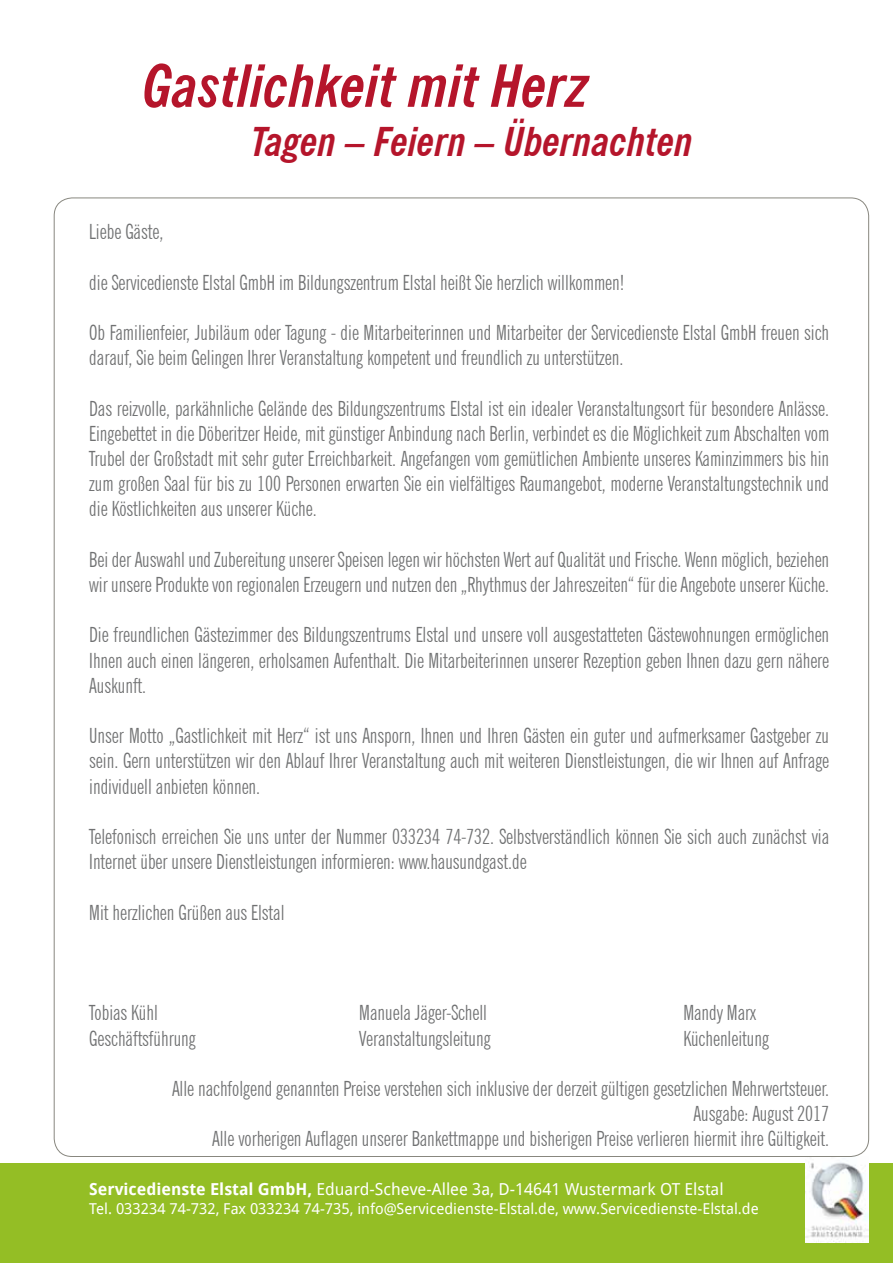
<style>
.page{position:relative;width:893px;height:1263px;background:#fff}
.page>*{position:absolute;margin:0;border:0;box-sizing:border-box;transform-origin:0 0}
.t1{font:italic 700 condensed 58.5px "News Gothic BT";color:#b5152b}
.t2{font:italic 700 condensed 40.5px "News Gothic BT";color:#b5152b}
.t3{font:extra-condensed 21px/25.2px "News Gothic BT";color:#707172}
.t4{font:16.5px "Droid Sans";color:#fff}
.t5{font:15px "Droid Sans";color:#fff}
.s1{font-weight:700}
</style>
<div class="page">
<div style="left:0;top:1164px;width:893px;height:99px;background:#94be25"></div>
<img style="left:806px;top:1162px;width:62px;height:81px">
<h1 class="t1" style="left:143px;top:50px;width:448px">Gastlichkeit mit Herz</h1>
<h2 class="t2" style="left:251px;top:117px;width:444px">Tagen – Feiern – Übernachten</h2>
<p class="t3" style="left:89px;top:219px;width:76px">Liebe Gäste,</p>
<p class="t3" style="left:89px;top:269px;width:537px">die Servicedienste Elstal GmbH im Bildungszentrum Elstal heißt Sie herzlich willkommen!</p>
<p class="t3" style="left:89px;top:320px;width:741px">Ob Familienfeier, Jubiläum oder Tagung - die Mitarbeiterinnen und Mitarbeiter der Servicedienste Elstal GmbH freuen sich darauf, Sie beim Gelingen Ihrer Veranstaltung kompetent und freundlich zu unterstützen.</p>
<p class="t3" style="left:89px;top:395px;width:741px;text-align:justify">Das reizvolle, parkähnliche Gelände des Bildungszentrums Elstal ist ein idealer Veranstaltungsort für besondere Anlässe.<br>Eingebettet in die Döberitzer Heide, mit günstiger Anbindung nach Berlin, verbindet es die Möglichkeit zum Abschalten vom Trubel der Großstadt mit sehr guter Erreichbarkeit. Angefangen vom gemütlichen Ambiente unseres Kaminzimmers bis hin zum großen Saal für bis zu 100 Personen erwarten Sie ein vielfältiges Raumangebot, moderne Veranstaltungstechnik und die Köstlichkeiten aus unserer Küche.</p>
<p class="t3" style="left:89px;top:547px;width:741px">Bei der Auswahl und Zubereitung unserer Speisen legen wir höchsten Wert auf Qualität und Frische. Wenn möglich, beziehen wir unsere Produkte von regionalen Erzeugern und nutzen den „Rhythmus der Jahreszeiten“ für die Angebote unserer Küche.</p>
<p class="t3" style="left:89px;top:622px;width:741px;text-align:justify">Die freundlichen Gästezimmer des Bildungszentrums Elstal und unsere voll ausgestatteten Gästewohnungen ermöglichen Ihnen auch einen längeren, erholsamen Aufenthalt. Die Mitarbeiterinnen unserer Rezeption geben Ihnen dazu gern nähere Auskunft.</p>
<p class="t3" style="left:89px;top:723px;width:741px;text-align:justify">Unser Motto „Gastlichkeit mit Herz“ ist uns Ansporn, Ihnen und Ihren Gästen ein guter und aufmerksamer Gastgeber zu sein. Gern unterstützen wir den Ablauf Ihrer Veranstaltung auch mit weiteren Dienstleistungen, die wir Ihnen auf Anfrage individuell anbieten können.</p>
<p class="t3" style="left:89px;top:824px;width:741px">Telefonisch erreichen Sie uns unter der Nummer 033234 74-732. Selbstverständlich können Sie sich auch zunächst via<br>Internet über unsere Dienstleistungen informieren: www.hausundgast.de</p>
<p class="t3" style="left:89px;top:899px;width:197px">Mit herzlichen Grüßen aus Elstal</p>
<p class="t3" style="left:89px;top:1000px;width:70px">Tobias Kühl</p>
<p class="t3" style="left:359px;top:1000px;width:129px">Manuela Jäger-Schell</p>
<p class="t3" style="left:683px;top:1000px;width:74px">Mandy Marx</p>
<p class="t3" style="left:89px;top:1025px;width:108px">Geschäftsführung</p>
<p class="t3" style="left:359px;top:1025px;width:133px">Veranstaltungsleitung</p>
<p class="t3" style="left:683px;top:1025px;width:87px">Küchenleitung</p>
<p class="t3" style="left:172px;top:1076px;width:659px;text-align:right">Alle nachfolgend genannten Preise verstehen sich inklusive der derzeit gültigen gesetzlichen Mehrwertsteuer.<br>Ausgabe: August 2017<br>Alle vorherigen Auflagen unserer Bankettmappe und bisherigen Preise verlieren hiermit ihre Gültigkeit.</p>
<p class="t4" style="left:89px;top:1177px;width:636px"><span class="s1">Servicedienste Elstal GmbH,</span> Eduard-Scheve-Allee 3a, D-14641 Wustermark OT Elstal</p>
<p class="t5" style="left:89px;top:1199px;width:671px">Tel. 033234 74-732, Fax 033234 74-735, info@Servicedienste-Elstal.de, www.Servicedienste-Elstal.de</p>
</div>
